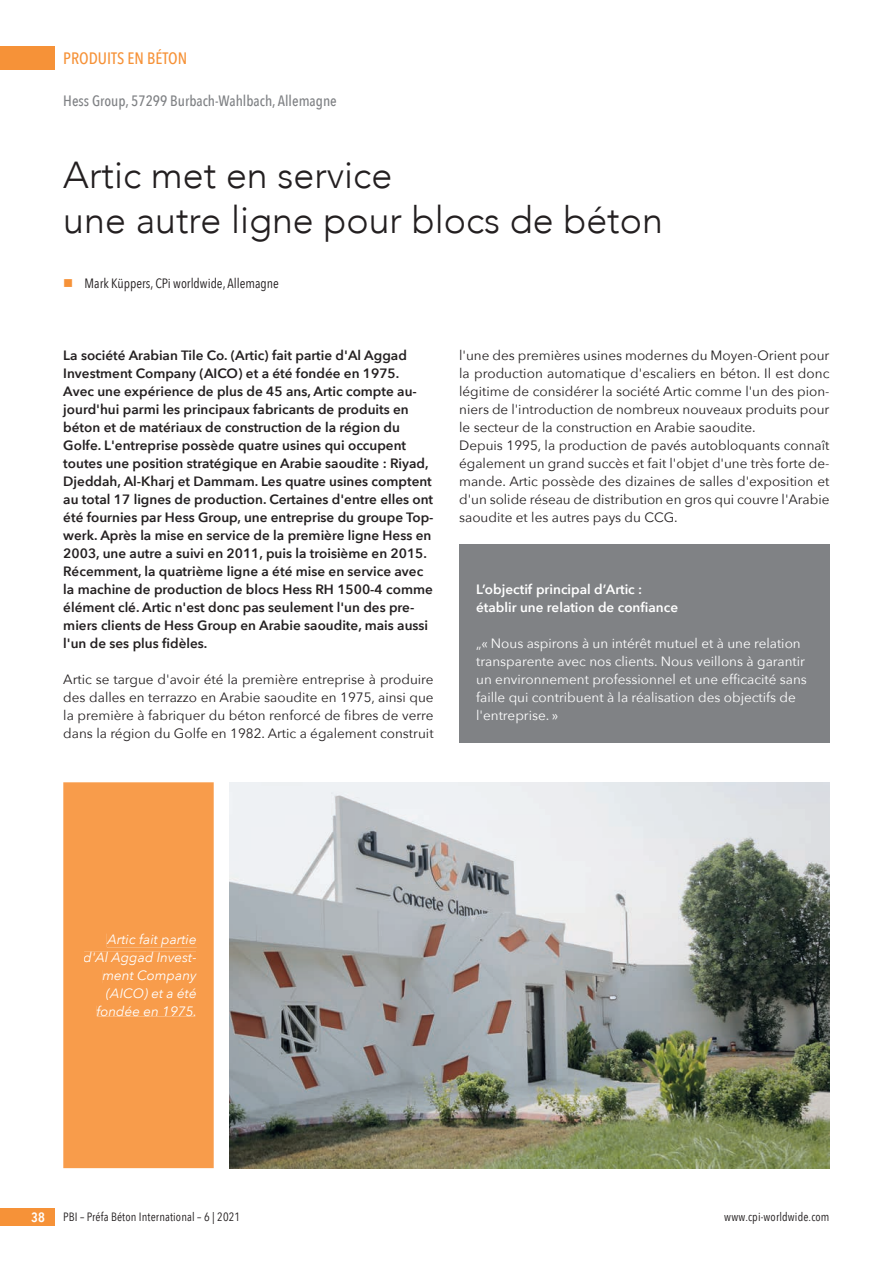
<style>
.page{position:relative;width:894px;height:1264px;background:#fff}
.page>*{position:absolute;margin:0;border:0;box-sizing:border-box;transform-origin:0 0}
.t1{font:300 37.5px/45px "Avenir";color:#231f20}
.t2{font:500 16.5px "Avenir Next Condensed";color:#f69238}
.t3{font:500 15px "Avenir Next Condensed";color:#808285}
.t4{font:600 13.5px/18px "Avenir Next";color:#231f20}
.t5{font:13.5px/18px "Avenir Next";color:#231f20;text-align:justify}
.t6{font:13.5px/18px "Avenir Next";color:#fff}
.t7{font:italic 13.5px/18px "Avenir Next";color:#fff;text-align:right}
.t8{font:600 13.5px/18px "Avenir Next";color:#fff}
.t9{font:13.5px "Avenir Next Condensed";color:#231f20}
.t10{font:600 13.5px "Avenir Next Condensed";color:#fff}
.t11{font:12px "Avenir Next Condensed";letter-spacing:.01em;color:#231f20}
.s1{color:#f69238}
</style>
<div class="page">
<div style="left:0;top:46px;width:55px;height:24px;background:#f69238"></div>
<div style="left:0;top:1208px;width:55px;height:18px;background:#f69238"></div>
<div style="left:459px;top:544px;width:370px;height:18px;background:#808285"></div>
<div style="left:459px;top:562px;width:370px;height:18px;background:#808285"></div>
<div style="left:459px;top:580px;width:370px;height:18px;background:#808285"></div>
<div style="left:459px;top:598px;width:370px;height:18px;background:#808285"></div>
<div style="left:459px;top:616px;width:370px;height:18px;background:#808285"></div>
<div style="left:459px;top:634px;width:370px;height:90px;background:#808285"></div>
<div style="left:459px;top:724px;width:370px;height:18px;background:#808285"></div>
<img style="left:229px;top:782px;width:600px;height:385px">
<div style="left:63px;top:782px;width:150px;height:385px;background:#f89c4b"></div>
<div style="left:107px;top:933px;width:89px;height:14px;background:#f89c4b"></div>
<div style="left:84px;top:951px;width:112px;height:14px;background:#f89c4b"></div>
<div style="left:103px;top:970px;width:94px;height:13px;background:#f89c4b"></div>
<div style="left:106px;top:987px;width:90px;height:13px;background:#f89c4b"></div>
<div style="left:97px;top:1005px;width:98px;height:11px;background:#f89c4b"></div>
<p class="t2" style="left:63px;top:48px;width:125px">PRODUITS EN BÉTON</p>
<p class="t3" style="left:63px;top:92px;width:275px">Hess Group, 57299 Burbach-Wahlbach, Allemagne</p>
<h1 class="t1" style="left:63px;top:153px;width:601px">Artic met en service<br>une autre ligne pour blocs de béton</h1>
<p class="t9" style="left:63px;top:271px;width:217px"><span class="s1">■</span> Mark Küppers, CPi worldwide, Allemagne</p>
<p class="t4" style="left:63px;top:345px;width:371px">La société Arabian Tile Co. (Artic) fait partie d'Al Aggad Investment Company (AICO) et a été fondée en 1975.<br>Avec une expérience de plus de 45 ans, Artic compte au&shy;jourd'hui parmi les principaux fabricants de produits en béton et de matériaux de construction de la région du Golfe. L'entreprise possède quatre usines qui occupent toutes une position stratégique en Arabie saoudite : Riyad, Djeddah, Al-Kharj et Dammam. Les quatre usines comptent au total 17 lignes de production. Certaines d'entre elles ont été fournies par Hess Group, une entreprise du groupe Top&shy;werk. Après la mise en service de la première ligne Hess en 2003, une autre a suivi en 2011, puis la troisième en 2015.<br>Récemment, la quatrième ligne a été mise en service avec la machine de production de blocs Hess RH 1500-4 comme élément clé. Artic n'est donc pas seulement l'un des pre&shy;miers clients de Hess Group en Arabie saoudite, mais aussi l'un de ses plus fidèles.</p>
<p class="t5" style="left:63px;top:669px;width:371px">Artic se targue d'avoir été la première entreprise à produire des dalles en terrazzo en Arabie saoudite en 1975, ainsi que la première à fabriquer du béton renforcé de fibres de verre dans la région du Golfe en 1982. Artic a également construit</p>
<p class="t5" style="left:459px;top:345px;width:371px;text-align:left">l'une des premières usines modernes du Moyen-Orient pour la production automatique d'escaliers en béton. Il est donc légitime de considérer la société Artic comme l'un des pion&shy;niers de l'introduction de nombreux nouveaux produits pour le secteur de la construction en Arabie saoudite.<br>Depuis 1995, la production de pavés autobloquants connaît également un grand succès et fait l'objet d'une très forte de&shy;mande. Artic possède des dizaines de salles d'exposition et d'un solide réseau de distribution en gros qui couvre l'Arabie saoudite et les autres pays du CCG.</p>
<p class="t8" style="left:476px;top:579px;width:203px">L’objectif principal d’Artic : établir une relation de confiance</p>
<p class="t6" style="left:476px;top:633px;width:332px">„« Nous aspirons à un intérêt mutuel et à une relation transparente avec nos clients. Nous veillons à garantir un environnement professionnel et une efficacité sans faille qui contribuent à la réalisation des objectifs de l'entreprise. »</p>
<p class="t7" style="left:84px;top:929px;width:115px">Artic fait partie d'Al Aggad Invest&shy;ment Company (AICO) et a été fondée en 1975.</p>
<p class="t10" style="left:31px;top:1205px;width:15px">38</p>
<p class="t11" style="left:63px;top:1206px;width:178px">PBI – Préfa Béton International – 6 | 2021</p>
<p class="t11" style="left:724px;top:1206px;width:107px">www.cpi-worldwide.com</p>
</div>
